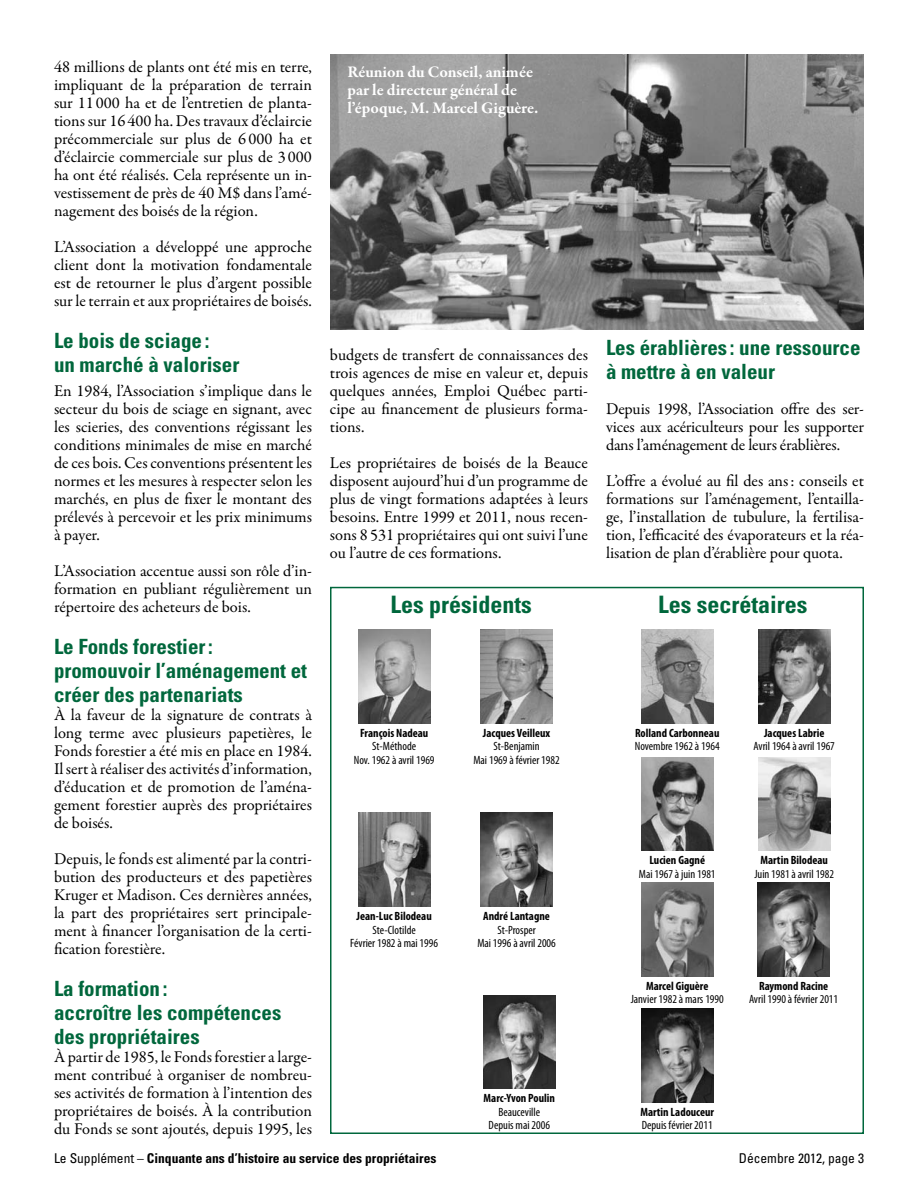
<style>
.page{position:relative;width:918px;height:1188px;background:#fff}
.page>*{position:absolute;margin:0;border:0;box-sizing:border-box;transform-origin:0 0}
.t1{font:700 condensed 24px "Univers";color:#00673c}
.t2{font:700 condensed 21px/24px "Univers";color:#00673c}
.t3{font:16.5px/18px "Garamond Premr Pro";letter-spacing:-.005em;color:#000;text-align:justify}
.t4{font:700 16.5px/18px "Garamond Premr Pro";letter-spacing:-.005em;color:#fff}
.t5{font:700 condensed 13.5px "Univers";color:#000}
.t6{font:condensed 13.5px "Univers";color:#000}
.t7{font:condensed 12px/13.5px "Myriad Pro";color:#000;text-align:center}
.t8{font:700 condensed 12px "Myriad Pro";color:#000}
.s1{font-weight:400}
</style>
<div class="page">
<img style="left:330px;top:54px;width:534px;height:275px">
<div style="left:330px;top:587px;width:534px;height:547px;border:2px solid #00673c"></div>
<img style="left:641px;top:630px;width:72px;height:93px">
<img style="left:358px;top:630px;width:72px;height:93px">
<img style="left:358px;top:813px;width:72px;height:94px">
<img style="left:483px;top:995px;width:72px;height:94px">
<img style="left:481px;top:630px;width:72px;height:93px">
<img style="left:481px;top:813px;width:72px;height:94px">
<img style="left:641px;top:757px;width:72px;height:94px">
<img style="left:641px;top:883px;width:72px;height:93px">
<img style="left:641px;top:1008px;width:72px;height:94px">
<img style="left:758px;top:630px;width:72px;height:93px">
<img style="left:758px;top:757px;width:72px;height:94px">
<img style="left:758px;top:883px;width:72px;height:93px">
<p class="t3" style="left:54px;top:58px;width:260px">48 millions de plants ont été mis en terre, impliquant de la préparation de terrain sur 11 000 ha et de l’entretien de planta&shy;tions sur 16 400 ha. Des travaux d’éclaircie précommerciale sur plus de 6 000 ha et d’éclaircie commerciale sur plus de 3 000 ha ont été réalisés. Cela représente un in&shy;vestissement de près de 40 M$ dans l’amé&shy;nagement des boisés de la région.</p>
<p class="t3" style="left:54px;top:238px;width:260px">L’Association a développé une approche client dont la motivation fondamentale est de retourner le plus d’argent possible sur le terrain et aux propriétaires de boisés.</p>
<p class="t2" style="left:54px;top:328px;width:187px">Le bois de sciage :<br>un marché à valoriser</p>
<p class="t3" style="left:54px;top:382px;width:260px">En 1984, l’Association s’implique dans le secteur du bois de sciage en signant, avec les scieries, des conventions régissant les conditions minimales de mise en marché de ces bois. Ces conventions présentent les normes et les mesures à respecter selon les marchés, en plus de fixer le montant des prélevés à percevoir et les prix minimums à payer.</p>
<p class="t3" style="left:54px;top:562px;width:260px">L’Association accentue aussi son rôle d’in&shy;formation en publiant régulièrement un répertoire des acheteurs de bois.</p>
<p class="t2" style="left:54px;top:634px;width:255px">Le Fonds forestier: promouvoir l’aménagement et créer des partenariats</p>
<p class="t3" style="left:54px;top:706px;width:260px">À la faveur de la signature de contrats à long terme avec plusieurs papetières, le Fonds forestier a été mis en place en 1984.<br>Il sert à réaliser des activités d’information, d’éducation et de promotion de l’aména&shy;gement forestier auprès des propriétaires de boisés.</p>
<p class="t3" style="left:54px;top:850px;width:260px">Depuis, le fonds est alimenté par la contri&shy;bution des producteurs et des papetières Kruger et Madison. Ces dernières années, la part des propriétaires sert principale&shy;ment à financer l’organisation de la certi&shy;fication forestière.</p>
<p class="t2" style="left:54px;top:976px;width:229px">La formation :<br>accroître les compétences des propriétaires</p>
<p class="t3" style="left:54px;top:1048px;width:259px">À partir de 1985, le Fonds forestier a large&shy;ment contribué à organiser de nombreu&shy;ses activités de formation à l’intention des propriétaires de boisés. À la contribution du Fonds se sont ajoutés, depuis 1995, les</p>
<p class="t4" style="left:347px;top:63px;width:193px">Réunion du Conseil, animée par le directeur général de l’époque, M. Marcel Giguère.</p>
<p class="t3" style="left:330px;top:346px;width:260px">budgets de transfert de connaissances des trois agences de mise en valeur et, depuis quelques années, Emploi Québec parti&shy;cipe au financement de plusieurs forma&shy;tions.</p>
<p class="t3" style="left:330px;top:454px;width:260px">Les propriétaires de boisés de la Beauce disposent aujourd’hui d’un programme de plus de vingt formations adaptées à leurs besoins. Entre 1999 et 2011, nous recen&shy;sons 8 531 propriétaires qui ont suivi l’une ou l’autre de ces formations.</p>
<p class="t2" style="left:606px;top:336px;width:256px">Les érablières : une ressource à mettre à en valeur</p>
<p class="t3" style="left:606px;top:400px;width:260px">Depuis 1998, l’Association offre des ser&shy;vices aux acériculteurs pour les supporter dans l’aménagement de leurs érablières.</p>
<p class="t3" style="left:606px;top:472px;width:259px">L’offre a évolué au fil des ans: conseils et formations sur l’aménagement, l’entailla&shy;ge, l’installation de tubulure, la fertilisa&shy;tion, l’efficacité des évaporateurs et la réa&shy;lisation de plan d’érablière pour quota.</p>
<h1 class="t1" style="left:391px;top:590px;width:143px">Les présidents</h1>
<h1 class="t1" style="left:658px;top:590px;width:151px">Les secrétaires</h1>
<p class="t8" style="left:360px;top:725px;width:70px">François Nadeau</p>
<p class="t7" style="left:354px;top:740px;width:82px">St-Méthode<br>Nov. 1962 à avril 1969</p>
<p class="t8" style="left:483px;top:725px;width:69px">Jacques Veilleux</p>
<p class="t7" style="left:473px;top:740px;width:88px">St-Benjamin<br>Mai 1969 à février 1982</p>
<p class="t8" style="left:357px;top:909px;width:77px">Jean-Luc Bilodeau</p>
<p class="t7" style="left:350px;top:923px;width:89px">Ste-Clotilde<br>Février 1982 à mai 1996</p>
<p class="t8" style="left:483px;top:909px;width:68px">André Lantagne</p>
<p class="t7" style="left:477px;top:923px;width:80px">St-Prosper<br>Mai 1996 à avril 2006</p>
<p class="t8" style="left:484px;top:1091px;width:73px">Marc-Yvon Poulin</p>
<p class="t7" style="left:489px;top:1105px;width:63px">Beauceville<br>Depuis mai 2006</p>
<p class="t8" style="left:635px;top:725px;width:86px">Rolland Carbonneau</p>
<p class="t7" style="left:635px;top:740px;width:86px">Novembre 1962 à 1964</p>
<p class="t8" style="left:764px;top:725px;width:62px">Jacques Labrie</p>
<p class="t7" style="left:754px;top:740px;width:83px">Avril 1964 à avril 1967</p>
<p class="t8" style="left:649px;top:853px;width:57px">Lucien Gagné</p>
<p class="t7" style="left:639px;top:867px;width:78px">Mai 1967 à juin 1981</p>
<p class="t8" style="left:760px;top:853px;width:69px">Martin Bilodeau</p>
<p class="t7" style="left:754px;top:867px;width:81px">Juin 1981 à avril 1982</p>
<p class="t8" style="left:646px;top:978px;width:64px">Marcel Giguère</p>
<p class="t7" style="left:631px;top:992px;width:95px">Janvier 1982 à mars 1990</p>
<p class="t8" style="left:759px;top:978px;width:71px">Raymond Racine</p>
<p class="t7" style="left:749px;top:992px;width:91px">Avril 1990 à février 2011</p>
<p class="t8" style="left:640px;top:1104px;width:75px">Martin Ladouceur</p>
<p class="t7" style="left:642px;top:1118px;width:73px">Depuis février 2011</p>
<p class="t5" style="left:54px;top:1150px;width:384px"><span class="s1">Le Supplément –</span> Cinquante ans d’histoire au service des propriétaires</p>
<p class="t6" style="left:739px;top:1149px;width:127px">Décembre 2012, page 3</p>
</div>
